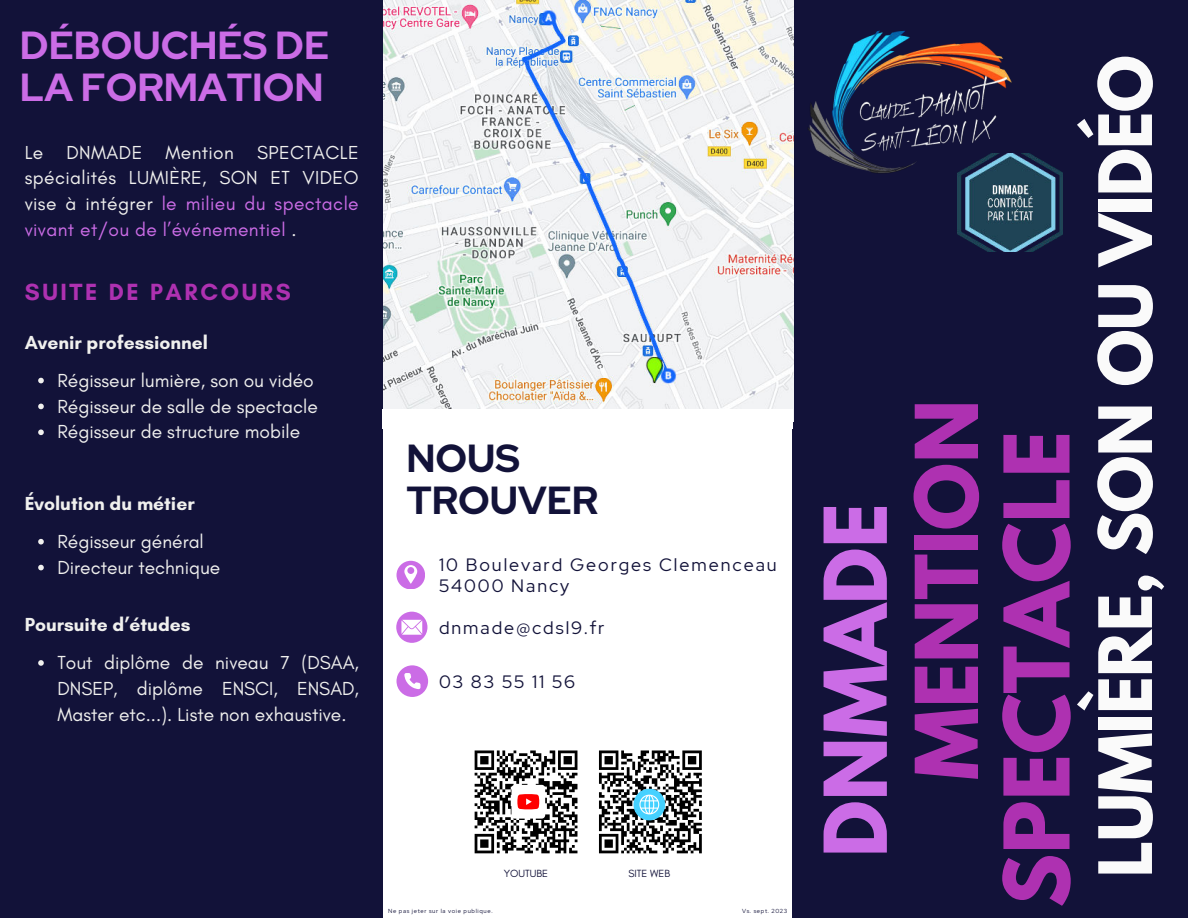
<style>
.page{position:relative;width:1188px;height:918px;background:#fff}
.page>*{position:absolute;margin:0;border:0;box-sizing:border-box;transform-origin:0 0}
.t1{font:700 80.1px "League Spartan";color:#ae31b1}
.t2{font:700 76.8px "League Spartan";color:#ae31b1}
.t3{font:700 76.8px "League Spartan";color:#cb6ce6}
.t4{font:700 65.1px "League Spartan";letter-spacing:-.015em;color:#fafafa}
.t5{font:700 39px/42.8px "Red Hat Display";color:#cb6ce6}
.t6{font:700 39px/42.8px "Red Hat Display";color:#121239}
.t7{font:700 23.85px "Glacial Indifference";letter-spacing:.11em;color:#ae31b1}
.t8{font:19.2px/25.8px "Glacial Indifference";color:#f0f0ee;text-align:justify}
.t9{font:700 19.2px "Glacial Indifference";color:#f0f0ee}
.t10{font:17.85px/21.3px "Red Hat Display";letter-spacing:.11em;color:#121239}
.t11{font:10.65px "Glacial Indifference";color:#121239}
.t12{font:5.85px "Red Hat Display";letter-spacing:.11em;color:#121239}
.s1{color:#cb6ce6}
</style>
<div class="page">
<div style="left:793px;top:0;width:395px;height:918px;background:#121239"></div>
<img style="left:383px;top:0;width:410px;height:409px">
<div style="left:0;top:0;width:383px;height:918px;background:#121239"></div>
<svg style="left:397px;top:665px;width:31px;height:32px"></svg>
<svg style="left:397px;top:561px;width:28px;height:28px"></svg>
<svg style="left:396px;top:612px;width:31px;height:31px"></svg>
<img style="left:958px;top:154px;width:104px;height:98px">
<img style="left:787px;top:22px;width:240px;height:160px">
<svg style="left:599px;top:750px;width:103px;height:104px"></svg>
<svg style="left:474px;top:750px;width:104px;height:104px"></svg>
<svg style="left:38px;top:378px;width:6px;height:5px"></svg>
<svg style="left:38px;top:404px;width:6px;height:5px"></svg>
<svg style="left:38px;top:429px;width:6px;height:6px"></svg>
<svg style="left:38px;top:539px;width:6px;height:6px"></svg>
<svg style="left:38px;top:565px;width:6px;height:5px"></svg>
<svg style="left:38px;top:660px;width:6px;height:6px"></svg>
<h3 class="t5" style="left:20px;top:23px;width:311px">DÉBOUCHÉS DE<br>LA FORMATION</h3>
<p class="t8" style="left:25px;top:140px;width:336px">Le DNMADE Mention SPECTACLE spécialités LUMIÈRE, SON ET VIDEO vise à intégrer <span class="s1">le milieu du spectacle vivant et/ou de l’événementiel</span> .</p>
<p class="t7" style="left:25px;top:277px;width:268px">SUITE DE PARCOURS</p>
<p class="t9" style="left:25px;top:330px;width:185px">Avenir professionnel</p>
<p class="t8" style="left:57px;top:368px;width:262px;text-align:left">Régisseur lumière, son ou vidéo<br>Régisseur de salle de spectacle<br>Régisseur de structure mobile</p>
<p class="t9" style="left:25px;top:491px;width:171px">Évolution du métier</p>
<p class="t8" style="left:57px;top:529px;width:165px">Régisseur général<br>Directeur technique</p>
<p class="t9" style="left:25px;top:613px;width:167px">Poursuite d’études</p>
<p class="t8" style="left:57px;top:650px;width:303px">Tout diplôme de niveau 7 (DSAA, DNSEP, diplôme ENSCI, ENSAD, Master etc...). Liste non exhaustive.</p>
<h3 class="t6" style="left:406px;top:436px;width:194px">NOUS<br>TROUVER</h3>
<p class="t10" style="left:439px;top:553px;width:339px">10 Boulevard Georges Clemenceau<br>54000 Nancy</p>
<p class="t10" style="left:439px;top:617px;width:167px">dnmade@cdsl9.fr</p>
<p class="t10" style="left:439px;top:671px;width:138px">03 83 55 11 56</p>
<p class="t11" style="left:504px;top:867px;width:46px">YOUTUBE</p>
<p class="t11" style="left:628px;top:867px;width:43px">SITE WEB</p>
<p class="t12" style="left:388px;top:907px;width:106px">Ne pas jeter sur la voie publique.</p>
<p class="t12" style="left:742px;top:907px;width:47px">Vs. sept. 2023</p>
<h2 class="t3" style="left:796px;top:857px;width:355px;rotate:-90deg">DNMADE</h2>
<h2 class="t2" style="left:887px;top:780px;width:382px;rotate:-90deg">MENTION</h2>
<h3 class="t4" style="left:1075px;top:877px;width:824px;rotate:-90deg">LUMIÈRE, SON OU VIDÉO</h3>
<h1 class="t1" style="left:974px;top:908px;width:478px;rotate:-90deg">SPECTACLE</h1>
</div>
